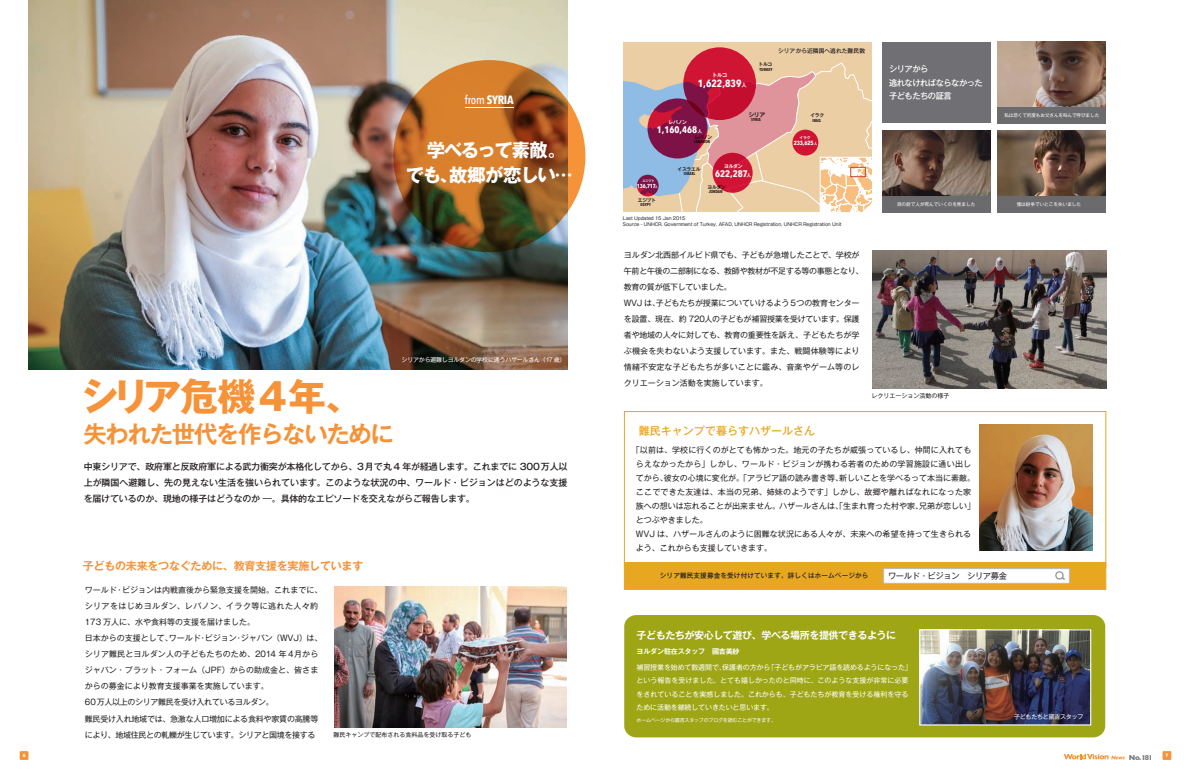
<style>
.page{position:relative;width:1191px;height:780px;background:#fff}
.page>*{position:absolute;margin:0;border:0;box-sizing:border-box;transform-origin:0 0}
.t1{font:700 37.8px "Gothic MB101 Pr 5";letter-spacing:-.02em;color:#f69238}
.t2{font:700 23.5px "Gothic MB101 Pr 5 De";letter-spacing:-.06em;color:#f69238}
.t3{font:700 18.4px/24px "Gothic MB101 Pr 5";letter-spacing:-.07em;color:#fff}
.t4{font:700 12px "Avenir Next Condensed";letter-spacing:-.02em;color:#fff}
.t5{font:700 11px "Gothic MB101 Pro De";letter-spacing:-.02em;color:#f69238}
.t6{font:500 11px "Gothic MB101 Pr 5";color:#e7a721}
.t7{font:700 10.4px "Avenir Next Condensed";color:#fff}
.t8{font:700 10px "Gothic MB101 Pr 5 De";letter-spacing:-.04em;color:#fff}
.t9{font:700 9.5px "Avenir Next Condensed";color:#fff}
.t10{font:500 9px/16px "Gothic MB101 Pr 5";letter-spacing:-.02em;color:#231f20;text-align:justify}
.t11{font:500 8.3px/13.5px "Gothic MB101 Pr 5";letter-spacing:-.06em;color:#fff}
.t12{font:8.2px "Gothic MB101 Pr 5";letter-spacing:-.04em;color:#231f20}
.t13{font:8px/16px "Gothic MB101 Pr 5";color:#231f20}
.t14{font:8px/16px "Gothic MB101 Pr 5";letter-spacing:-.02em;color:#231f20}
.t15{font:700 7.3px "Gill Sans";color:#787a7d}
.t16{font:7px/13.5px "Gothic MB101 Pr 5";letter-spacing:-.005em;color:#fff}
.t17{font:700 7px "Gothic MB101 Pr 5 De";letter-spacing:-.02em;color:#fff}
.t18{font:500 6.6px "Gothic MB101 Pr 5";letter-spacing:.02em;color:#231f20}
.t19{font:6px "Gothic MB101 Pr 5";letter-spacing:-.04em;color:#fff}
.t20{font:6px "Gothic MB101 Pr 5";color:#231f20}
.t21{font:700 6px "Avenir Next Condensed";letter-spacing:-.02em;color:#fff}
.t22{font:500 5.8px "Gothic MB101 Pr 5";color:#231f20}
.t23{font:700 5.8px "Avenir Next Condensed";letter-spacing:-.03em;color:#fff}
.t24{font:700 5.8px "Gothic MB101 Pr 5 De";color:#231f20}
.t25{font:700 5.2px "Gothic MB101 Pr 5 De";color:#fff}
.t26{font:5px "Gothic MB101 Pr 5";letter-spacing:-.04em;color:#fff}
.t27{font:700 5px "Gill Sans";color:#fff}
.t28{font:700 4.8px "Gothic MB101 Pr 5 De";letter-spacing:-.08em;color:#231f20}
.t29{font:700 4.8px "Gothic MB101 Pr 5 De";letter-spacing:-.04em;color:#fff}
.t30{font:4.6px/6.5px "Gothic MB101 Pr 5";letter-spacing:-.02em;color:#231f20}
.t31{font:4.6px "Gothic MB101 Pr 5";color:#fff}
.t32{font:4.6px "Gothic MB101 Pr 5";letter-spacing:-.02em;color:#fff}
.t33{font:700 4.2px "Avenir Next Condensed";color:#231f20}
.t34{font:700 3.7px "Gothic MB101 Pr 5 De";color:#fff}
.t35{font:700 3.1px "Gothic MB101 Pr 5 De";color:#fff}
.s1{font-weight:500}
.s2{font-family:"Gothic MB101 Pr 5 De";font-size:5.2px}
.s3{font-family:"Gothic MB101 Pr 5 De";font-size:4.8px}
.s4{font-family:"Gothic MB101 Pr 5 De";font-size:3.1px}
.s5{font-family:"Gothic MB101 Pr 5 De";font-size:3.7px}
</style>
<div class="page">
<div style="left:20px;top:751px;width:8px;height:8px;background:#f69238"></div>
<div style="left:1162px;top:751px;width:9px;height:8px;background:#f69238"></div>
<svg style="left:1063px;top:754px;width:61px;height:5px"></svg>
<img style="left:29px;top:0;width:538px;height:369px">
<img style="left:334px;top:586px;width:233px;height:141px">
<img style="left:872px;top:251px;width:234px;height:137px">
<svg style="left:393px;top:60px;width:192px;height:192px;background:#9f6023"></svg>
<hr style="left:465px;top:107px;width:49px;height:1px;background:#fff">
<div style="left:624px;top:615px;width:481px;height:122px;background:#9ea615;border-radius:12px"></div>
<img style="left:921px;top:631px;width:168px;height:92px">
<div style="left:919px;top:629px;width:172px;height:96px;border:1px solid #fff"></div>
<img style="left:882px;top:131px;width:108px;height:64px">
<div style="left:882px;top:195px;width:108px;height:17px;background:#6b6b6e"></div>
<div style="left:882px;top:42px;width:108px;height:81px;background:#707074"></div>
<svg style="left:623px;top:42px;width:248px;height:169px;background:#c8c6bb"></svg>
<svg style="left:639px;top:106px;width:17px;height:23px"></svg>
<svg style="left:679px;top:192px;width:4px;height:19px"></svg>
<svg style="left:683px;top:47px;width:73px;height:73px"></svg>
<svg style="left:637px;top:175px;width:21px;height:21px"></svg>
<svg style="left:647px;top:98px;width:60px;height:60px;background:#891545"></svg>
<svg style="left:694px;top:63px;width:177px;height:149px;background:#e29f90"></svg>
<div style="left:850px;top:167px;width:15px;height:10px;border:1px solid #c7442c"></div>
<img style="left:997px;top:131px;width:108px;height:64px">
<div style="left:997px;top:195px;width:108px;height:17px;background:#6b6b6e"></div>
<img style="left:997px;top:42px;width:108px;height:65px">
<div style="left:997px;top:107px;width:108px;height:17px;background:#6b6b6e"></div>
<div style="left:624px;top:411px;width:482px;height:156px;border:1px solid #e7a721"></div>
<div style="left:624px;top:562px;width:482px;height:27px;background:#e7a721"></div>
<div style="left:883px;top:568px;width:186px;height:15px;background:#fff;border:1px solid #b8b9bc"></div>
<svg style="left:1055px;top:571px;width:10px;height:9px"></svg>
<img style="left:980px;top:424px;width:112px;height:126px">
<h3 class="t4" style="left:465px;top:93px;width:50px"><span class="s1">from</span> SYRIA</h3>
<h3 class="t3" style="left:406px;top:137px;width:168px;text-indent:21px">学べるって素敵。でも、故郷が恋しい…</h3>
<h1 class="t1" style="left:80px;top:365px;width:284px">シリア危機4年、</h1>
<p class="t19" style="left:402px;top:355px;width:165px">シリアから避難しヨルダンの学校に通うハザールさん（17歳）</p>
<h2 class="t2" style="left:83px;top:414px;width:312px">失われた世代を作らないために</h2>
<p class="t10" style="left:84px;top:457px;width:485px">中東シリアで、政府軍と反政府軍による武力衝突が本格化してから、3月で丸4 年が経過します。これまでに 300万人以上が隣国へ避難し、先の見えない生活を強いられています。このような状況の中、ワールド・ビジョンはどのような支援を届けているのか、現地の様子はどうなのか ―。具体的なエピソードを交えながらご報告します。</p>
<h3 class="t5" style="left:83px;top:556px;width:282px">子どもの未来をつなぐために、教育支援を実施しています</h3>
<p class="t13" style="left:85px;top:581px;width:239px">ワールド・ビジョンは内戦直後から緊急支援を開始。これまでに、シリアをはじめヨルダン、レバノン、イラク等に逃れた人々約173 万人に、水や食料等の支援を届けました。<br>日本からの支援として、ワールド・ビジョン・ジャパン（WVJ）は、シリア難民とヨルダン人の子どもたちのため、2014 年 4月からジャパン・プラット・フォーム（JPF）からの助成金と、皆さまからの募金により教育支援事業を実施しています。<br>60万人以上のシリア難民を受け入れているヨルダン。<br>難民受け入れ地域では、急激な人口増加による食料や家賃の高騰等により、地域住民との軋轢が生じています。シリアと国境を接する</p>
<p class="t20" style="left:333px;top:729px;width:139px">難民キャンプで配布される食料品を受け取る子ども</p>
<p class="t29" style="left:668px;top:118px;width:20px">レバノン</p>
<p class="t25" style="left:712px;top:70px;width:17px">トルコ</p>
<h3 class="t7" style="left:697px;top:76px;width:51px">1,622,839<span class="s2">人</span></h3>
<p class="t22" style="left:778px;top:46px;width:89px">シリアから近隣国へ逃れた難民数</p>
<p class="t28" style="left:758px;top:60px;width:15px">トルコ</p>
<p class="t33" style="left:759px;top:66px;width:14px">TURKEY</p>
<p class="t24" style="left:748px;top:110px;width:19px">シリア</p>
<p class="t33" style="left:751px;top:117px;width:11px">SYRIA</p>
<p class="t28" style="left:810px;top:111px;width:15px">イラク</p>
<p class="t33" style="left:812px;top:118px;width:10px">IRAQ</p>
<p class="t9" style="left:657px;top:123px;width:47px">1,160,468<span class="s3">人</span></p>
<p class="t28" style="left:694px;top:133px;width:19px">レバノン</p>
<p class="t33" style="left:694px;top:139px;width:17px">LEBANON</p>
<p class="t33" style="left:684px;top:171px;width:13px">ISRAEL</p>
<p class="t33" style="left:708px;top:189px;width:16px">JORDAN</p>
<p class="t29" style="left:724px;top:162px;width:20px">ヨルダン</p>
<p class="t28" style="left:677px;top:165px;width:25px">イスラエル</p>
<p class="t9" style="left:715px;top:168px;width:38px">622,287<span class="s3">人</span></p>
<p class="t35" style="left:642px;top:178px;width:14px">エジプト</p>
<p class="t23" style="left:637px;top:183px;width:23px">136,717<span class="s4">人</span></p>
<p class="t28" style="left:707px;top:183px;width:19px">ヨルダン</p>
<p class="t28" style="left:638px;top:196px;width:19px">エジプト</p>
<p class="t33" style="left:640px;top:202px;width:12px">EGYPT</p>
<p class="t34" style="left:799px;top:134px;width:12px">イラク</p>
<p class="t21" style="left:794px;top:139px;width:25px">233,625<span class="s5">人</span></p>
<p class="t30" style="left:623px;top:214px;width:220px">Last Updated 15 Jan 2015<br>Source - UNHCR, Government of Turkey, AFAD, UNHCR Registration, UNHCR Registration Unit</p>
<p class="t14" style="left:624px;top:246px;width:241px">ヨルダン北西部イルビド県でも、子どもが急増したことで、学校が午前と午後の二部制になる、教師や教材が不足する等の事態となり、教育の質が低下していました。<br>WVJ は、子どもたちが授業についていけるよう5つの教育センターを設置、現在、約 720人の子どもが補習授業を受けています。保護者や地域の人々に対しても、教育の重要性を訴え、子どもたちが学ぶ機会を失わないよう支援しています。また、戦闘体験等により情緒不安定な子どもたちが多いことに鑑み、音楽やゲーム等のレクリエーション活動を実施しています。</p>
<p class="t11" style="left:889px;top:61px;width:95px">シリアから<br>逃れなければならなかった子どもたちの証言</p>
<p class="t31" style="left:897px;top:200px;width:80px">目の前で人が死んでいくのを見ました</p>
<h3 class="t6" style="left:639px;top:422px;width:177px">難民キャンプで暮らすハザールさん</h3>
<p class="t20" style="left:871px;top:391px;width:79px">レクリエーション活動の様子</p>
<p class="t13" style="left:636px;top:442px;width:341px;line-height:14px;text-indent:-4px">「以前は、学校に行くのがとても怖かった。地元の子たちが威張っているし、仲間に入れてもらえなかったから」しかし、ワールド・ビジョンが携わる若者のための学習施設に通い出してから、彼女の心境に変化が。「アラビア語の読み書き等、新しいことを学べるって本当に素敵。ここでできた友達は、本当の兄弟、姉妹のようです」しかし、故郷や離ればなれになった家族への想いは忘れることが出来ません。ハザールさんは、「生まれ育った村や家、兄弟が恋しい」とつぶやきました。<br>WVJ は、ハザールさんのように困難な状況にある人々が、未来への希望を持って生きられるよう、これからも支援していきます。</p>
<p class="t32" style="left:1004px;top:111px;width:96px">私は恐くて何度もお父さんを叫んで呼びました</p>
<p class="t31" style="left:1016px;top:200px;width:66px">僕は紛争でいとこを失いました</p>
<p class="t18" style="left:660px;top:570px;width:210px">シリア難民支援募金を受け付けています。詳しくはホームページから</p>
<p class="t12" style="left:888px;top:569px;width:128px">ワールド・ビジョン　シリア募金　</p>
<p class="t8" style="left:636px;top:626px;width:261px">子どもたちが安心して遊び、学べる場所を提供できるように</p>
<p class="t17" style="left:636px;top:645px;width:105px">ヨルダン駐在スタッフ　國吉美紗</p>
<p class="t16" style="left:636px;top:659px;width:277px">補習授業を始めて数週間で、保護者の方から「子どもがアラビア語を読めるようになった」という報告を受けました。とても嬉しかったのと同時に、このような支援が非常に必要をされていることを実感しました。これからも、子どもたちが教育を受ける権利を守るために活動を継続していきたいと思います。</p>
<p class="t26" style="left:636px;top:715px;width:141px">ホームページから國吉スタッフのブログを読むことができます。</p>
<p class="t19" style="left:1014px;top:712px;width:71px">子どもたちと國吉スタッフ</p>
<p class="t27" style="left:23px;top:752px;width:4px">6</p>
<p class="t15" style="left:1128px;top:753px;width:25px">No.181</p>
<p class="t27" style="left:1165px;top:752px;width:4px">7</p>
</div>
